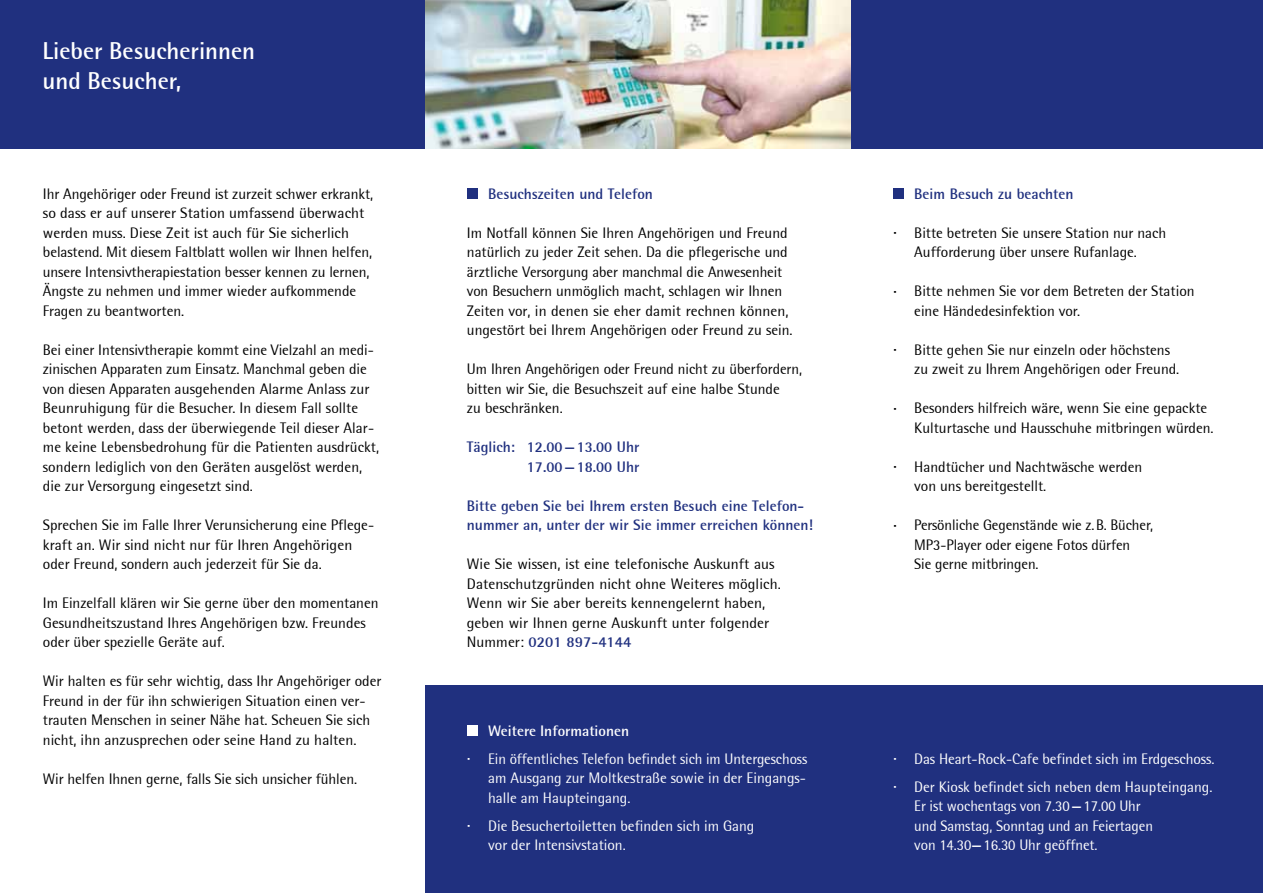
<style>
.page{position:relative;width:1263px;height:893px;background:#fff}
.page>*{position:absolute;margin:0;border:0;box-sizing:border-box;transform-origin:0 0}
.t1{font:700 24px/30px "Rotis Semi Sans";color:#fff}
.t2{font:15px/19.5px "Rotis Semi Sans";color:#000}
.t3{font:15px/19.5px "Rotis Semi Sans";letter-spacing:-.005em;color:#fff}
.t4{font:700 15px/19.5px "Rotis Semi Sans";color:#20307f;text-align:right}
.s1{font-weight:700;color:#20307f}
.s2{font-weight:700}
.s3{font-size:19.5px}
</style>
<div class="page">
<div style="left:425px;top:685px;width:838px;height:208px;background:#20307f"></div>
<div style="left:0;top:0;width:1263px;height:149px;background:#20307f"></div>
<div style="left:467px;top:188px;width:10px;height:11px;background:#20307f"></div>
<img style="left:425px;top:0;width:426px;height:149px">
<div style="left:893px;top:188px;width:11px;height:11px;background:#20307f"></div>
<div style="left:467px;top:725px;width:10px;height:11px;background:#fff"></div>
<h1 class="t1" style="left:43px;top:36px;width:214px">Lieber Besucherinnen und Besucher,</h1>
<p class="t2" style="left:43px;top:184px;width:332px">Ihr Angehöriger oder Freund ist zurzeit schwer erkrankt, so dass er auf unserer Station umfassend überwacht werden muss. Diese Zeit ist auch für Sie sicherlich belastend. Mit diesem Faltblatt wollen wir Ihnen helfen, unsere Intensivtherapiestation besser kennen zu lernen, Ängste zu nehmen und immer wieder aufkommende Fragen zu beantworten.</p>
<p class="t2" style="left:43px;top:340px;width:338px">Bei einer Intensivtherapie kommt eine Vielzahl an medi&shy;zinischen Apparaten zum Einsatz. Manchmal geben die von diesen Apparaten ausgehenden Alarme Anlass zur Beunruhigung für die Besucher. In diesem Fall sollte betont werden, dass der überwiegende Teil dieser Alar&shy;me keine Lebensbedrohung für die Patienten ausdrückt, sondern lediglich von den Geräten ausgelöst werden, die zur Versorgung eingesetzt sind.</p>
<p class="t2" style="left:43px;top:515px;width:333px">Sprechen Sie im Falle Ihrer Verunsicherung eine Pflege&shy;kraft an. Wir sind nicht nur für Ihren Angehörigen oder Freund, sondern auch jederzeit für Sie da.</p>
<p class="t2" style="left:43px;top:593px;width:337px">Im Einzelfall klären wir Sie gerne über den momentanen<br>Gesundheitszustand Ihres Angehörigen bzw. Freundes oder über spezielle Geräte auf.</p>
<p class="t2" style="left:43px;top:671px;width:340px">Wir halten es für sehr wichtig, dass Ihr Angehöriger oder Freund in der für ihn schwierigen Situation einen ver&shy;trauten Menschen in seiner Nähe hat. Scheuen Sie sich nicht, ihn anzusprechen oder seine Hand zu halten.</p>
<p class="t2" style="left:43px;top:769px;width:316px">Wir helfen Ihnen gerne, falls Sie sich unsicher fühlen.</p>
<p class="t4" style="left:488px;top:183px;width:166px">Besuchszeiten und Telefon</p>
<p class="t2" style="left:467px;top:223px;width:327px">Im Notfall können Sie Ihren Angehörigen und Freund natürlich zu jeder Zeit sehen. Da die pflegerische und ärztliche Versorgung aber manchmal die Anwesenheit von Besuchern unmöglich macht, schlagen wir Ihnen Zeiten vor, in denen sie eher damit rechnen können, ungestört bei Ihrem Angehörigen oder Freund zu sein.</p>
<p class="t2" style="left:467px;top:359px;width:337px">Um Ihren Angehörigen oder Freund nicht zu überfordern, bitten wir Sie, die Besuchszeit auf eine halbe Stunde<br>zu beschränken.</p>
<p class="t4" style="left:467px;top:437px;width:174px">Täglich: 12.00—13.00 Uhr<br>17.00—18.00 Uhr</p>
<p class="t4" style="left:467px;top:495px;width:348px;text-align:left">Bitte geben Sie bei Ihrem ersten Besuch eine Telefon&shy;nummer an, unter der wir Sie immer erreichen können!</p>
<p class="t2" style="left:467px;top:554px;width:315px">Wie Sie wissen, ist eine telefonische Auskunft aus Datenschutzgründen nicht ohne Weiteres möglich.<br>Wenn wir Sie aber bereits kennengelernt haben, geben wir Ihnen gerne Auskunft unter folgender Nummer: <span class="s1">0201 897-4144</span></p>
<p class="t3" style="left:467px;top:716px;width:342px;line-height:28px;text-indent:21px"><span class="s2">Weitere Informationen<br></span><span class="s3">·</span> Ein öffentliches Telefon befindet sich im Untergeschoss</p>
<p class="t3" style="left:488px;top:768px;width:319px">am Ausgang zur Moltkestraße sowie in der Eingangs&shy;halle am Haupteingang.</p>
<p class="t3" style="left:488px;top:816px;width:268px;text-indent:-21px"><span class="s3">·</span> Die Besuchertoiletten befinden sich im Gang vor der Intensivstation.</p>
<p class="t4" style="left:914px;top:183px;width:161px">Beim Besuch zu beachten</p>
<p class="t2" style="left:893px;top:223px;width:275px;text-align:center"><span class="s3">·</span> Bitte betreten Sie unsere Station nur nach<br>Aufforderung über unsere Rufanlage.</p>
<p class="t2" style="left:914px;top:281px;width:282px;text-indent:-21px"><span class="s3">·</span> Bitte nehmen Sie vor dem Betreten der Station eine Händedesinfektion vor.</p>
<p class="t2" style="left:914px;top:340px;width:267px;text-indent:-21px"><span class="s3">·</span> Bitte gehen Sie nur einzeln oder höchstens zu zweit zu Ihrem Angehörigen oder Freund.</p>
<p class="t2" style="left:914px;top:398px;width:301px;text-indent:-21px"><span class="s3">·</span> Besonders hilfreich wäre, wenn Sie eine gepackte<br>Kulturtasche und Hausschuhe mitbringen würden.</p>
<p class="t2" style="left:914px;top:457px;width:229px;text-indent:-21px"><span class="s3">·</span> Handtücher und Nachtwäsche werden von uns bereitgestellt.</p>
<p class="t2" style="left:914px;top:515px;width:240px;text-indent:-21px"><span class="s3">·</span> Persönliche Gegenstände wie z.B. Bücher,<br>MP3-Player oder eigene Fotos dürfen<br>Sie gerne mitbringen.</p>
<p class="t3" style="left:893px;top:745px;width:323px;line-height:28px"><span class="s3">·</span> Das Heart-Rock-Cafe befindet sich im Erdgeschoss. <span class="s3">·</span> Der Kiosk befindet sich neben dem Haupteingang.</p>
<p class="t3" style="left:914px;top:796px;width:240px">Er ist wochentags von 7.30<span class="s2">—</span>17.00 Uhr und Samstag, Sonntag und an Feiertagen von 14.30<span class="s2">—</span>16.30 Uhr geöffnet.</p>
</div>
